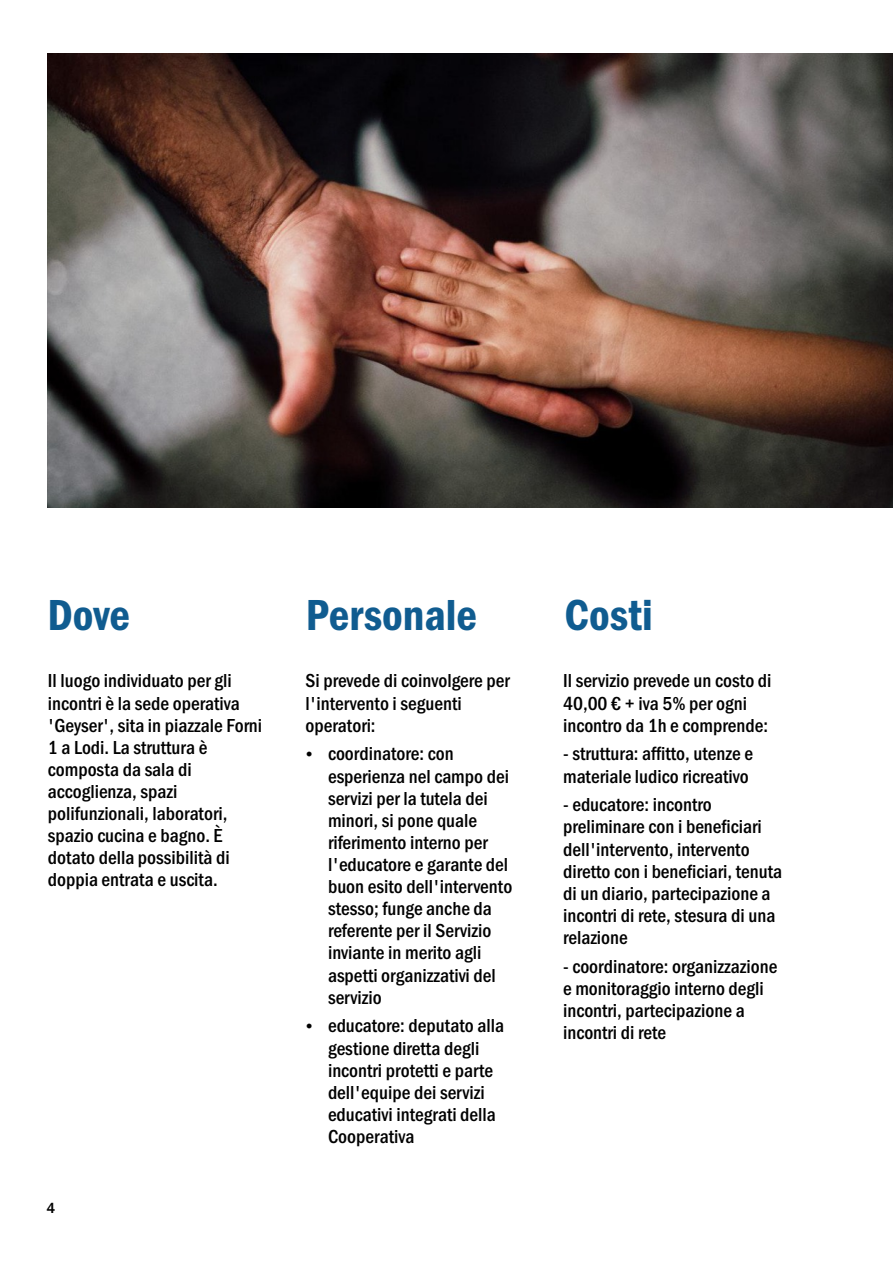
<style>
.page{position:relative;width:893px;height:1263px;background:#fff}
.page>*{position:absolute;margin:0;border:0;box-sizing:border-box;transform-origin:0 0}
.t1{font:600 condensed 45px "Franklin Gothic";color:#105c90}
.t2{font:500 condensed 19.5px/22px "Franklin Gothic";color:#000}
.t3{font:500 15px "Franklin Gothic";color:#000}
</style>
<div class="page">
<img style="left:47px;top:54px;width:846px;height:453px">
<h1 class="t1" style="left:48px;top:598px;width:84px">Dove</h1>
<h1 class="t1" style="left:306px;top:598px;width:173px">Personale</h1>
<h1 class="t1" style="left:564px;top:598px;width:90px">Costi</h1>
<p class="t2" style="left:48px;top:671px;width:216px">Il luogo individuato per gli incontri è la sede operativa 'Geyser', sita in piazzale Forni<br>1 a Lodi. La struttura è composta da sala di accoglienza, spazi polifunzionali, laboratori, spazio cucina e bagno. È dotato della possibilità di doppia entrata e uscita.</p>
<p class="t2" style="left:305px;top:671px;width:206px">Si prevede di coinvolgere per l'intervento i seguenti operatori:</p>
<p class="t2" style="left:328px;top:744px;width:186px">coordinatore: con esperienza nel campo dei servizi per la tutela dei minori, si pone quale riferimento interno per l'educatore e garante del buon esito dell'intervento stesso; funge anche da referente per il Servizio inviante in merito agli aspetti organizzativi del servizio</p>
<p class="t2" style="left:328px;top:1016px;width:177px">educatore: deputato alla gestione diretta degli incontri protetti e parte dell'equipe dei servizi educativi integrati della<br>Cooperativa</p>
<p class="t3" style="left:47px;top:1202px;width:10px">4</p>
<p class="t2" style="left:563px;top:671px;width:210px">Il servizio prevede un costo di<br>40,00 € + iva 5% per ogni incontro da 1h e comprende:</p>
<p class="t2" style="left:563px;top:744px;width:192px">- struttura: affitto, utenze e materiale ludico ricreativo</p>
<p class="t2" style="left:563px;top:795px;width:221px">- educatore: incontro preliminare con i beneficiari dell'intervento, intervento diretto con i beneficiari, tenuta di un diario, partecipazione a incontri di rete, stesura di una relazione</p>
<p class="t2" style="left:563px;top:957px;width:216px">- coordinatore: organizzazione e monitoraggio interno degli incontri, partecipazione a incontri di rete</p>
</div>
